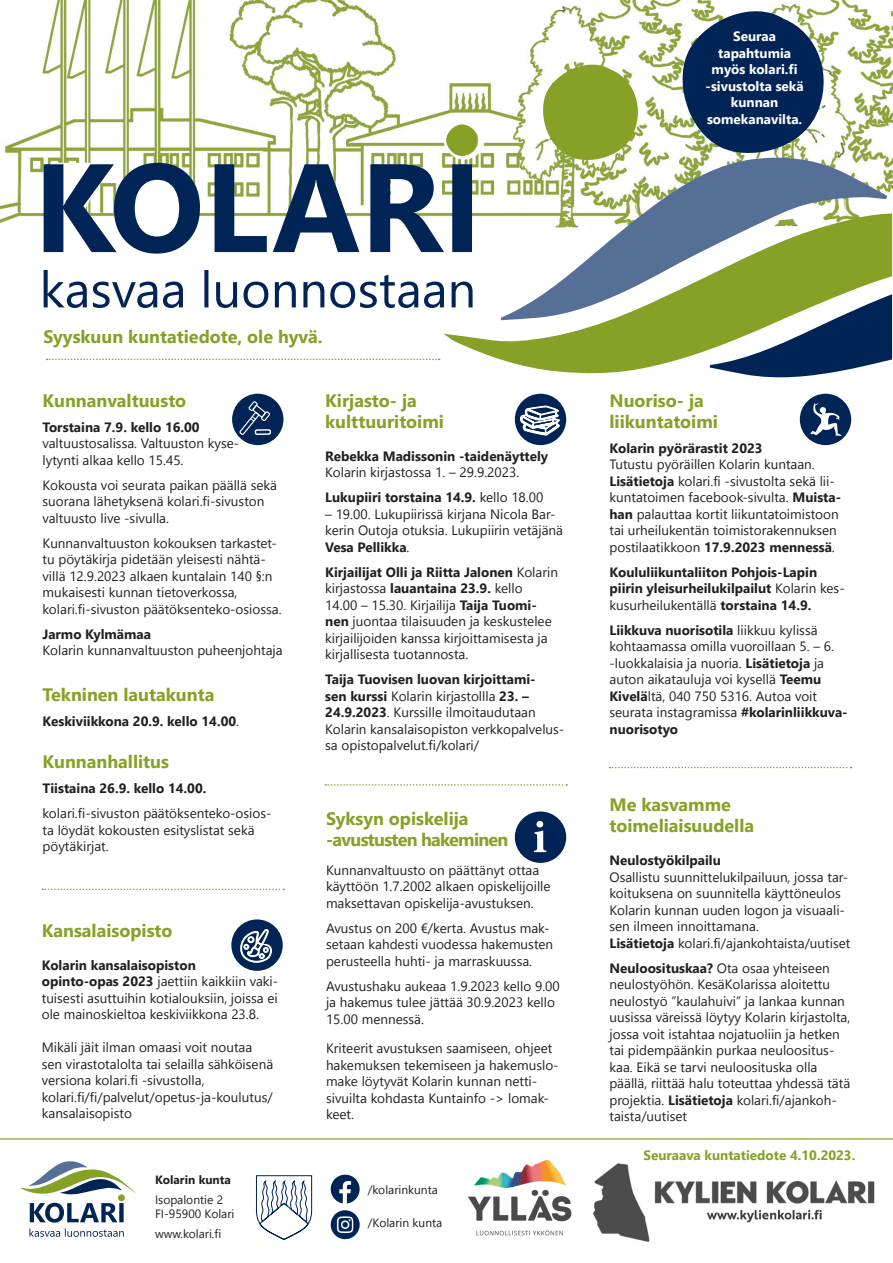
<style>
.page{position:relative;width:893px;height:1263px;background:#fff}
.page>*{position:absolute;margin:0;border:0;box-sizing:border-box;transform-origin:0 0}
.t1{font:700 18px/21px "Nirmala UI";color:#86a126}
.t2{font:700 18px/21px "Nirmala UI";letter-spacing:-.04em;color:#86a126}
.t3{font:13.5px/16.5px "Nirmala UI";color:#231f20}
.t4{font:700 13.5px/16.5px "Nirmala UI";color:#231f20}
.t5{font:700 13.5px/16.5px "Nirmala UI";color:#fff;text-align:center}
.t6{font:700 13.5px "Nirmala UI";color:#86a126}
.t7{font:12px/19.2px "Nirmala UI";color:#231f20}
.t8{font:700 12px/19.2px "Nirmala UI";color:#231f20}
.s1{font-weight:700}
.s2{font-weight:400}
</style>
<div class="page">
<img style="left:468px;top:1159px;width:104px;height:77px">
<img style="left:593px;top:1163px;width:282px;height:79px">
<svg style="left:256px;top:1175px;width:57px;height:65px"></svg>
<svg style="left:29px;top:1203px;width:95px;height:34px"></svg>
<div style="left:118px;top:1194px;width:7px;height:7px;background:#86a126;border-radius:50%"></div>
<svg style="left:20px;top:1161px;width:115px;height:34px"></svg>
<svg style="left:330px;top:1175px;width:30px;height:64px"></svg>
<hr style="left:0;top:1138px;width:893px;height:1px;background:#86a126">
<div style="left:231px;top:919px;width:52px;height:52px;background:#002456;border-radius:50%"></div>
<svg style="left:240px;top:929px;width:32px;height:34px"></svg>
<div style="left:515px;top:811px;width:51px;height:52px;background:#002456;border-radius:50%"></div>
<svg style="left:534px;top:821px;width:12px;height:31px"></svg>
<img style="left:0;top:0;width:893px;height:259px">
<svg style="left:443px;top:211px;width:449px;height:163px;fill:#86a126"></svg>
<svg style="left:501px;top:155px;width:386px;height:165px"></svg>
<svg style="left:710px;top:273px;width:182px;height:105px"></svg>
<svg style="left:44px;top:270px;width:429px;height:38px"></svg>
<div style="left:232px;top:394px;width:51px;height:51px;background:#002456;border-radius:50%"></div>
<svg style="left:238px;top:400px;width:33px;height:35px"></svg>
<div style="left:800px;top:394px;width:51px;height:51px;background:#002456;border-radius:50%"></div>
<svg style="left:810px;top:403px;width:32px;height:33px"></svg>
<svg style="left:47px;top:359px;width:393px;height:1px"></svg>
<div style="left:515px;top:394px;width:51px;height:51px;background:#002456;border-radius:50%"></div>
<svg style="left:520px;top:406px;width:39px;height:29px"></svg>
<svg style="left:325px;top:784px;width:242px;height:2px"></svg>
<svg style="left:672px;top:0;width:163px;height:161px"></svg>
<svg style="left:536px;top:57px;width:109px;height:108px"></svg>
<svg style="left:42px;top:889px;width:242px;height:1px"></svg>
<svg style="left:609px;top:767px;width:242px;height:1px"></svg>
<div style="left:47px;top:218px;width:425px;height:52px;background:#fff"></div>
<svg style="left:44px;top:118px;width:472px;height:136px"></svg>
<p class="t5" style="left:705px;top:28px;width:100px">Seuraa tapahtumia myös kolari.fi -sivustolta sekä kunnan somekanavilta.</p>
<p class="t1" style="left:44px;top:325px;width:280px">Syyskuun kuntatiedote, ole hyvä.</p>
<p class="t1" style="left:43px;top:389px;width:145px">Kunnanvaltuusto</p>
<p class="t3" style="left:43px;top:418px;width:198px"><span class="s1">Torstaina 7.9. kello 16.00 </span>valtuustosalissa. Valtuuston kyse&shy;lytynti alkaa kello 15.45.</p>
<p class="t3" style="left:43px;top:476px;width:236px">Kokousta voi seurata paikan päällä sekä suorana lähetyksenä kolari.fi-sivuston valtuusto live -sivulla.</p>
<p class="t3" style="left:43px;top:534px;width:241px">Kunnanvaltuuston kokouksen tarkastet&shy;tu pöytäkirja pidetään yleisesti nähtä&shy;villä 12.9.2023 alkaen kuntalain 140 §:n mukaisesti kunnan tietoverkossa, kolari.fi-sivuston päätöksenteko-osiossa.</p>
<p class="t4" style="left:43px;top:625px;width:110px">Jarmo Kylmämaa</p>
<p class="t3" style="left:43px;top:641px;width:242px">Kolarin kunnanvaltuuston puheenjohtaja</p>
<p class="t1" style="left:43px;top:683px;width:173px">Tekninen lautakunta</p>
<p class="t4" style="left:43px;top:713px;width:198px">Keskiviikkona 20.9. kello 14.00<span class="s2">.</span></p>
<p class="t1" style="left:43px;top:750px;width:128px">Kunnanhallitus</p>
<p class="t4" style="left:43px;top:780px;width:165px">Tiistaina 26.9. kello 14.00.</p>
<p class="t3" style="left:43px;top:804px;width:231px">kolari.fi-sivuston päätöksenteko-osios&shy;ta löydät kokousten esityslistat sekä pöytäkirjat.</p>
<p class="t1" style="left:42px;top:919px;width:132px">Kansalaisopisto</p>
<p class="t3" style="left:42px;top:956px;width:238px"><span class="s1">Kolarin kansalaisopiston<br>opinto-opas 2023</span> jaettiin kaikkiin vaki&shy;tuisesti asuttuihin kotialouksiin, joissa ei ole mainoskieltoa keskiviikkona 23.8.</p>
<p class="t3" style="left:42px;top:1038px;width:233px">Mikäli jäit ilman omaasi voit noutaa sen virastotalolta tai selailla sähköisenä versiona kolari.fi -sivustolla, kolari.fi/fi/palvelut/opetus-ja-koulutus/ kansalaisopisto</p>
<p class="t1" style="left:325px;top:389px;width:120px">Kirjasto- ja kulttuuritoimi</p>
<p class="t4" style="left:325px;top:447px;width:224px">Rebekka Madissonin -taidenäyttely<br><span class="s2">Kolarin kirjastossa 1. – 29.9.2023.</span></p>
<p class="t4" style="left:325px;top:489px;width:220px">Lukupiiri torstaina 14.9. <span class="s2">kello 18.00</span></p>
<p class="t3" style="left:325px;top:505px;width:239px">– 19.00. Lukupiirissä kirjana Nicola Bar&shy;kerin Outoja otuksia. Lukupiirin vetäjänä<br><span class="s1">Vesa Pellikka</span>.</p>
<p class="t3" style="left:325px;top:563px;width:234px"><span class="s1">Kirjailijat Olli ja Riitta Jalonen</span> Kolarin kirjastossa <span class="s1">lauantaina 23.9.</span> kello 14.00 – 15.30. Kirjailija <span class="s1">Taija Tuomi&shy;nen</span> juontaa tilaisuuden ja keskustelee kirjailijoiden kanssa kirjoittamisesta ja kirjallisesta tuotannosta.</p>
<p class="t3" style="left:325px;top:670px;width:241px"><span class="s1">Taija Tuovisen luovan kirjoittami-<br>sen kurssi</span> Kolarin kirjastollla <span class="s1">23. – 24.9.2023</span>. Kurssille ilmoitaudutaan Kolarin kansalaisopiston verkkopalvelus&shy;sa opistopalvelut.fi/kolari/</p>
<p class="t2" style="left:326px;top:807px;width:184px">Syksyn opiskelija -avustusten hakeminen</p>
<p class="t3" style="left:326px;top:861px;width:226px">Kunnanvaltuusto on päättänyt ottaa käyttöön 1.7.2002 alkaen opiskelijoille maksettavan opiskelija-avustuksen.</p>
<p class="t3" style="left:326px;top:919px;width:229px">Avustus on 200 €/kerta. Avustus mak&shy;setaan kahdesti vuodessa hakemusten perusteella huhti- ja marraskuussa.</p>
<p class="t3" style="left:326px;top:977px;width:235px">Avustushaku aukeaa 1.9.2023 kello 9.00 ja hakemus tulee jättää 30.9.2023 kello<br>15.00 mennessä.</p>
<p class="t3" style="left:326px;top:1039px;width:234px">Kriteerit avustuksen saamiseen, ohjeet hakemuksen tekemiseen ja hakemuslo&shy;make löytyvät Kolarin kunnan netti&shy;sivuilta kohdasta Kuntainfo -&gt; lomak&shy;keet.</p>
<p class="t8" style="left:155px;top:1170px;width:77px">Kolarin kunta<br><span class="s2">Isopalontie 2</span></p>
<p class="t7" style="left:155px;top:1204px;width:81px">FI-95900 Kolari www.kolari.fi</p>
<p class="t7" style="left:368px;top:1213px;width:76px">/Kolarin kunta</p>
<p class="t7" style="left:368px;top:1179px;width:72px">/kolarinkunta</p>
<p class="t1" style="left:609px;top:389px;width:110px">Nuoriso- ja liikuntatoimi</p>
<p class="t4" style="left:609px;top:439px;width:155px">Kolarin pyörärastit 2023</p>
<p class="t3" style="left:609px;top:455px;width:233px">Tutustu pyöräillen Kolarin kuntaan.<br><span class="s1">Lisätietoja</span> kolari.fi -sivustolta sekä lii&shy;kuntatoimen facebook-sivulta. <span class="s1">Muista&shy;han</span> palauttaa kortit liikuntatoimistoon tai urheilukentän toimistorakennuksen postilaatikkoon <span class="s1">17.9.2023 mennessä</span>.</p>
<p class="t4" style="left:609px;top:563px;width:237px">Koululiikuntaliiton Pohjois-Lapin piirin yleisurheilukilpailut <span class="s2">Kolarin kes&shy;kusurheilukentällä</span> torstaina 14.9.</p>
<p class="t3" style="left:609px;top:621px;width:240px"><span class="s1">Liikkuva nuorisotila</span> liikkuu kylissä kohtaamassa omilla vuoroillaan 5. – 6. -luokkalaisia ja nuoria. <span class="s1">Lisätietoja</span> ja auton aikatauluja voi kysellä <span class="s1">Teemu Kivelä</span>ltä, 040 750 5316. Autoa voit seurata instagramissa <span class="s1">#kolarinliikkuva&shy;nuorisotyo</span></p>
<p class="t1" style="left:609px;top:793px;width:146px">Me kasvamme toimeliaisuudella</p>
<p class="t4" style="left:609px;top:851px;width:113px">Neulostyökilpailu</p>
<p class="t3" style="left:609px;top:868px;width:240px">Osallistu suunnittelukilpailuun, jossa tar&shy;koituksena on suunnitella käyttöneulos Kolarin kunnan uuden logon ja visuaali&shy;sen ilmeen innoittamana.</p>
<p class="t3" style="left:609px;top:934px;width:242px"><span class="s1">Lisätietoja</span> kolari.fi/ajankohtaista/uutiset</p>
<p class="t3" style="left:609px;top:959px;width:242px"><span class="s1">Neuloosituskaa?</span> Ota osaa yhteiseen neulostyöhön. KesäKolarissa aloitettu neulostyö ”kaulahuivi” ja lankaa kunnan uusissa väreissä löytyy Kolarin kirjastolta, jossa voit istahtaa nojatuoliin ja hetken tai pidempäänkin purkaa neuloositus&shy;kaa. Eikä se tarvi neuloosituska olla päällä, riittää halu toteuttaa yhdessä tätä projektia. <span class="s1">Lisätietoja</span> kolari.fi/ajankoh&shy;taista/uutiset</p>
<p class="t6" style="left:643px;top:1144px;width:213px">Seuraava kuntatiedote 4.10.2023.</p>
</div>
